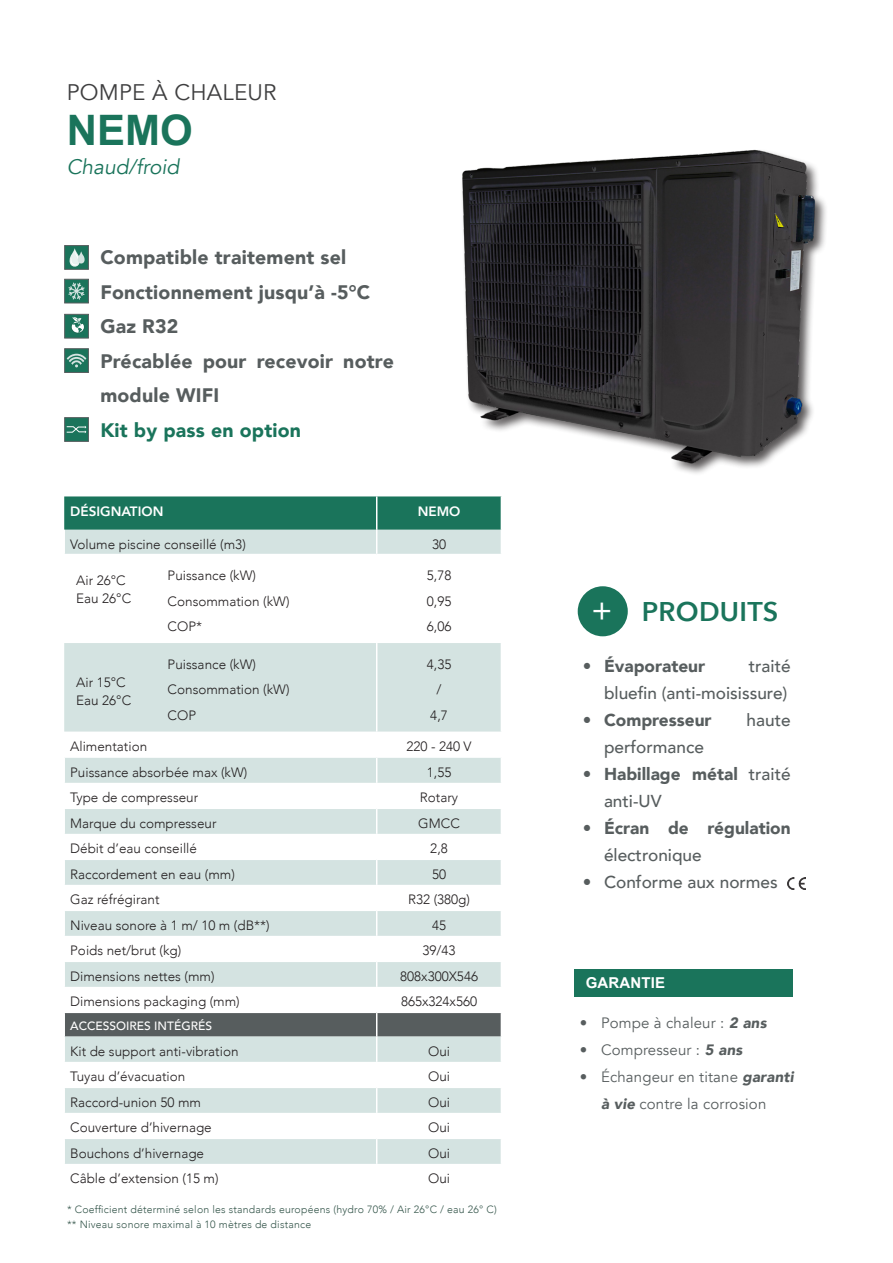
<style>
.page{position:relative;width:893px;height:1263px;background:#fff}
.page>*{position:absolute;margin:0;border:0;box-sizing:border-box;transform-origin:0 0}
.t1{font:700 42px "Arial";color:#1a745b}
.t2{font:36px "Andale Mono";color:#fff}
.t3{font:600 27px "Avenir Next";letter-spacing:.01em;color:#1a745b}
.t4{font:22.5px "Avenir";letter-spacing:.01em;color:#3e3e3f}
.t5{font:italic 21px "Avenir";color:#1a745b}
.t6{font:900 19.5px/34.5px "Avenir";letter-spacing:.01em;color:#575d5e}
.t7{font:900 19.5px "Avenir";letter-spacing:.01em;color:#1a745b}
.t8{font:900 17.25px/27px "Avenir";color:#575d5e}
.t9{font:500 17.25px/27px "Avenir";color:#575d5e;text-align:right}
.t10{font:15px/27px "Avenir";letter-spacing:.01em;color:#575d5e;text-align:center}
.t11{font:700 15px "Arial";letter-spacing:.01em;color:#fff}
.t12{font:300 13.5px "Avenir";color:#231f20}
.t13{font:800 13.5px "Avenir";color:#fff}
.t14{font:500 12px "Avenir";color:#fff}
.t15{font:300 10.5px "Avenir";letter-spacing:.02em;color:#35564b}
.s1{font-weight:500}
.s2{font-weight:900;font-style:italic}
</style>
<div class="page">
<div style="left:578px;top:586px;width:50px;height:50px;background:#1a745b;border-radius:50%"></div>
<div style="left:575px;top:969px;width:218px;height:28px;background:#1a745b"></div>
<img style="left:787px;top:877px;width:18px;height:13px">
<div style="left:64px;top:348px;width:25px;height:25px;background:#1a745b;border:1px solid #575d5e"></div>
<svg style="left:67px;top:354px;width:19px;height:13px"></svg>
<div style="left:64px;top:314px;width:25px;height:24px;background:#1a745b;border:1px solid #575d5e"></div>
<div style="left:64px;top:279px;width:25px;height:24px;background:#1a745b;border:1px solid #575d5e"></div>
<div style="left:64px;top:245px;width:25px;height:25px;background:#1a745b;border:1px solid #575d5e"></div>
<div style="left:64px;top:417px;width:25px;height:25px;background:#1a745b;border:1px solid #575d5e"></div>
<svg style="left:68px;top:283px;width:17px;height:17px"></svg>
<svg style="left:69px;top:248px;width:16px;height:19px"></svg>
<svg style="left:71px;top:317px;width:13px;height:16px"></svg>
<svg style="left:66px;top:426px;width:20px;height:7px"></svg>
<div style="left:460px;top:149px;width:369px;height:327px;background:#231f20;opacity:.75"></div>
<img style="left:460px;top:149px;width:363px;height:314px">
<svg style="left:64px;top:643px;width:437px;height:521px;fill:#d4e3e1"></svg>
<hr style="left:63px;top:756px;width:314px;height:2px;background:#fff">
<hr style="left:63px;top:758px;width:2px;height:25px;background:#fff">
<hr style="left:63px;top:807px;width:314px;height:2px;background:#fff">
<hr style="left:63px;top:809px;width:2px;height:25px;background:#fff">
<hr style="left:63px;top:858px;width:314px;height:2px;background:#fff">
<hr style="left:63px;top:860px;width:2px;height:25px;background:#fff">
<hr style="left:63px;top:909px;width:314px;height:2px;background:#fff">
<hr style="left:63px;top:911px;width:2px;height:25px;background:#fff">
<hr style="left:63px;top:960px;width:314px;height:2px;background:#fff">
<hr style="left:63px;top:962px;width:2px;height:25px;background:#fff">
<hr style="left:63px;top:1011px;width:314px;height:2px;background:#fff">
<hr style="left:63px;top:1086px;width:314px;height:2px;background:#fff">
<hr style="left:63px;top:1088px;width:2px;height:25px;background:#fff">
<hr style="left:63px;top:1137px;width:314px;height:2px;background:#fff">
<hr style="left:63px;top:1139px;width:2px;height:25px;background:#fff">
<svg style="left:64px;top:496px;width:438px;height:58px;background:#6ca596"></svg>
<hr style="left:377px;top:756px;width:125px;height:2px;background:#fff">
<svg style="left:376px;top:758px;width:1px;height:25px"></svg>
<hr style="left:377px;top:807px;width:125px;height:2px;background:#fff">
<svg style="left:376px;top:809px;width:1px;height:25px"></svg>
<hr style="left:377px;top:858px;width:125px;height:2px;background:#fff">
<svg style="left:376px;top:860px;width:1px;height:25px"></svg>
<hr style="left:377px;top:909px;width:125px;height:2px;background:#fff">
<svg style="left:376px;top:911px;width:1px;height:25px"></svg>
<hr style="left:377px;top:960px;width:125px;height:2px;background:#fff">
<svg style="left:376px;top:962px;width:1px;height:25px"></svg>
<hr style="left:377px;top:1011px;width:125px;height:2px;background:#fff">
<svg style="left:64px;top:1012px;width:437px;height:50px;background:#9ba6a5"></svg>
<hr style="left:377px;top:1086px;width:125px;height:2px;background:#fff">
<svg style="left:376px;top:1088px;width:1px;height:25px"></svg>
<hr style="left:377px;top:1137px;width:125px;height:2px;background:#fff">
<svg style="left:376px;top:1139px;width:1px;height:25px"></svg>
<hr style="left:376px;top:643px;width:1px;height:88px;background:#fff">
<p class="t4" style="left:67px;top:79px;width:211px">POMPE À CHALEUR</p>
<p class="t1" style="left:67px;top:103px;width:128px">NEMO</p>
<p class="t5" style="left:67px;top:154px;width:114px">Chaud/froid</p>
<p class="t6" style="left:79px;top:239px;width:269px">• Compatible traitement sel</p>
<p class="t6" style="left:79px;top:274px;width:293px">• Fonctionnement jusqu’à -5°C</p>
<p class="t6" style="left:79px;top:308px;width:101px">• Gaz R32</p>
<p class="t6" style="left:100px;top:343px;width:295px;text-indent:-21px">• Précablée pour recevoir notre module WIFI</p>
<p class="t7" style="left:79px;top:413px;width:223px">• Kit by pass en option</p>
<p class="t13" style="left:70px;top:501px;width:95px">DÉSIGNATION</p>
<p class="t13" style="left:418px;top:501px;width:44px">NEMO</p>
<p class="t12" style="left:70px;top:536px;width:177px">Volume piscine conseillé (m3)</p>
<p class="t12" style="left:432px;top:536px;width:16px">30</p>
<p class="t12" style="left:76px;top:573px;width:51px">Air 26°C</p>
<p class="t12" style="left:76px;top:591px;width:56px">Eau 26°C</p>
<p class="t12" style="left:168px;top:567px;width:90px">Puissance (kW)</p>
<p class="t12" style="left:168px;top:593px;width:123px">Consommation (kW)</p>
<p class="t12" style="left:168px;top:618px;width:36px">COP*</p>
<p class="t12" style="left:427px;top:567px;width:26px">5,78</p>
<p class="t12" style="left:427px;top:593px;width:26px">0,95</p>
<p class="t12" style="left:427px;top:618px;width:26px">6,06</p>
<p class="t12" style="left:76px;top:674px;width:51px">Air 15°C</p>
<p class="t12" style="left:76px;top:692px;width:56px">Eau 26°C</p>
<p class="t12" style="left:168px;top:656px;width:90px">Puissance (kW)</p>
<p class="t12" style="left:168px;top:681px;width:123px">Consommation (kW)</p>
<p class="t12" style="left:168px;top:707px;width:30px">COP</p>
<p class="t12" style="left:427px;top:656px;width:26px">4,35</p>
<p class="t12" style="left:437px;top:681px;width:6px">/</p>
<p class="t12" style="left:430px;top:707px;width:19px">4,7</p>
<p class="t12" style="left:70px;top:738px;width:79px">Alimentation</p>
<p class="t12" style="left:406px;top:738px;width:67px">220 - 240 V</p>
<p class="t12" style="left:70px;top:764px;width:179px">Puissance absorbée max (kW)</p>
<p class="t12" style="left:427px;top:764px;width:26px">1,55</p>
<p class="t12" style="left:70px;top:790px;width:130px">Type de compresseur</p>
<p class="t12" style="left:420px;top:790px;width:40px">Rotary</p>
<p class="t12" style="left:70px;top:815px;width:148px">Marque du compresseur</p>
<p class="t12" style="left:418px;top:815px;width:43px">GMCC</p>
<p class="t12" style="left:70px;top:841px;width:128px">Débit d’eau conseillé</p>
<p class="t12" style="left:430px;top:841px;width:19px">2,8</p>
<p class="t12" style="left:70px;top:866px;width:166px">Raccordement en eau (mm)</p>
<p class="t12" style="left:432px;top:866px;width:16px">50</p>
<p class="t12" style="left:70px;top:892px;width:91px">Gaz réfrégirant</p>
<p class="t12" style="left:408px;top:892px;width:63px">R32 (380g)</p>
<p class="t12" style="left:70px;top:917px;width:201px">Niveau sonore à 1 m/ 10 m (dB**)</p>
<p class="t12" style="left:432px;top:917px;width:16px">45</p>
<p class="t12" style="left:70px;top:943px;width:113px">Poids net/brut (kg)</p>
<p class="t12" style="left:423px;top:943px;width:35px">39/43</p>
<p class="t12" style="left:70px;top:968px;width:146px">Dimensions nettes (mm)</p>
<p class="t12" style="left:400px;top:968px;width:79px">808x300X546</p>
<p class="t12" style="left:70px;top:994px;width:171px">Dimensions packaging (mm)</p>
<p class="t12" style="left:401px;top:994px;width:78px">865x324x560</p>
<p class="t14" style="left:70px;top:1016px;width:143px">ACCESSOIRES INTÉGRÉS</p>
<p class="t12" style="left:70px;top:1043px;width:170px">Kit de support anti-vibration</p>
<p class="t12" style="left:428px;top:1043px;width:24px">Oui</p>
<p class="t12" style="left:70px;top:1069px;width:117px">Tuyau d’évacuation</p>
<p class="t12" style="left:428px;top:1069px;width:24px">Oui</p>
<p class="t12" style="left:70px;top:1094px;width:132px">Raccord-union 50 mm</p>
<p class="t12" style="left:428px;top:1094px;width:24px">Oui</p>
<p class="t12" style="left:70px;top:1120px;width:143px">Couverture d’hivernage</p>
<p class="t12" style="left:428px;top:1120px;width:24px">Oui</p>
<p class="t12" style="left:70px;top:1145px;width:135px">Bouchons d’hivernage</p>
<p class="t12" style="left:428px;top:1145px;width:24px">Oui</p>
<p class="t12" style="left:70px;top:1171px;width:150px">Câble d’extension (15 m)</p>
<p class="t12" style="left:428px;top:1171px;width:24px">Oui</p>
<p class="t15" style="left:67px;top:1203px;width:431px">* Coefficient déterminé selon les standards européens (hydro 70% / Air 26°C / eau 26° C)</p>
<p class="t15" style="left:67px;top:1218px;width:246px">** Niveau sonore maximal à 10 mètres de distance</p>
<p class="t2" style="left:591px;top:588px;width:23px">+</p>
<p class="t3" style="left:642px;top:588px;width:138px">PRODUITS</p>
<p class="t8" style="left:583px;top:652px;width:124px">• Évaporateur</p>
<p class="t9" style="left:604px;top:652px;width:188px">traité<br>bluefin (anti-moisissure)</p>
<p class="t8" style="left:583px;top:706px;width:130px">• Compresseur</p>
<p class="t9" style="left:746px;top:706px;width:46px">haute</p>
<p class="t9" style="left:604px;top:733px;width:102px">performance</p>
<p class="t8" style="left:604px;top:760px;width:188px;text-indent:-21px">• Habillage métal <span class="s1">traité anti-UV</span></p>
<p class="t8" style="left:604px;top:814px;width:188px;text-indent:-21px">• Écran de régulation <span class="s1">électronique</span></p>
<p class="t9" style="left:583px;top:868px;width:197px">• Conforme aux normes</p>
<p class="t11" style="left:586px;top:973px;width:81px">GARANTIE</p>
<p class="t10" style="left:580px;top:1009px;width:188px">• Pompe à chaleur : <span class="s2">2 ans</span></p>
<p class="t10" style="left:580px;top:1036px;width:164px">• Compresseur : <span class="s2">5 ans</span></p>
<p class="t10" style="left:580px;top:1063px;width:215px">• Échangeur en titane <span class="s2">garanti à vie</span> contre la corrosion</p>
</div>
